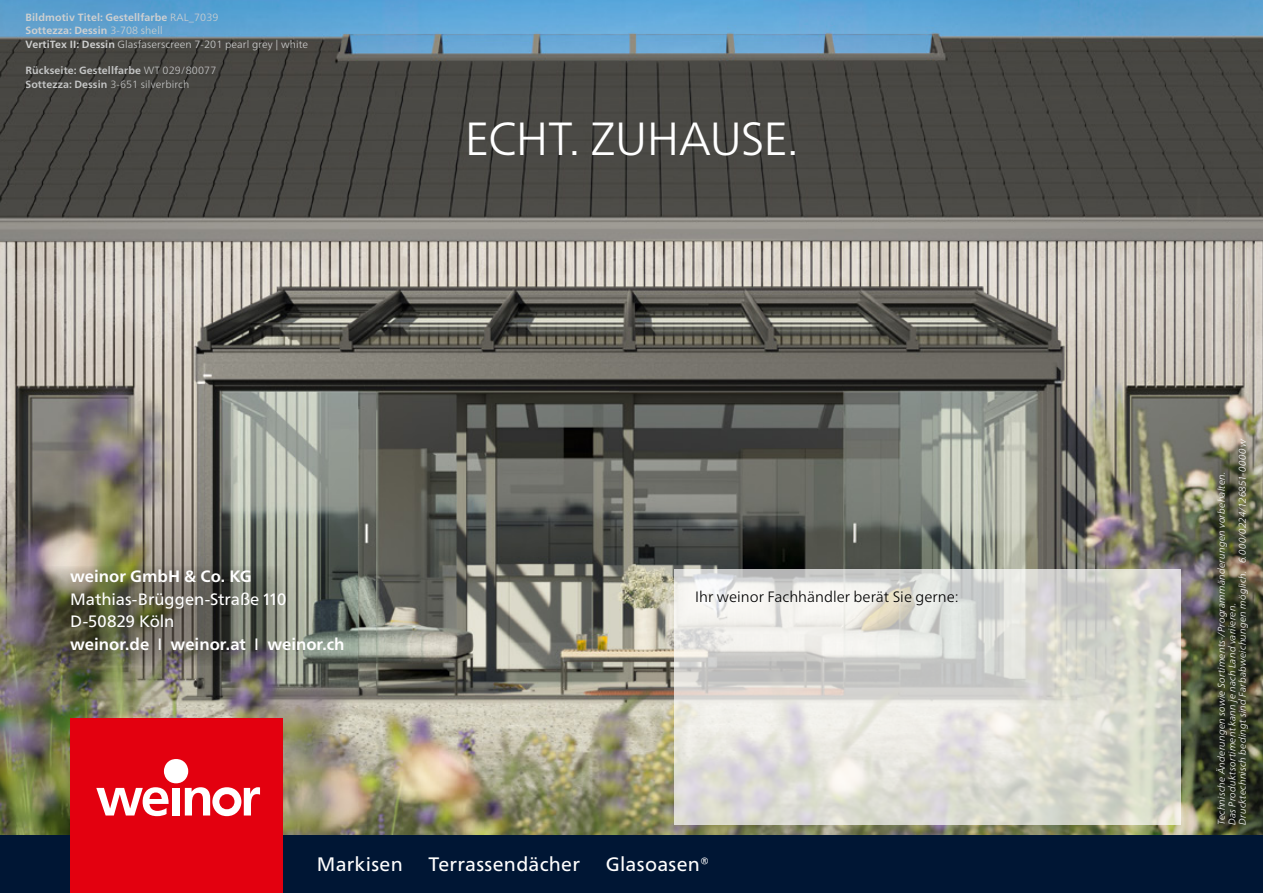
<style>
.page{position:relative;width:1263px;height:893px;background:#fff}
.page>*{position:absolute;margin:0;border:0;box-sizing:border-box;transform-origin:0 0}
.t1{font:300 46.5px "Frutiger Neue LTW1 G";letter-spacing:-.015em;color:#fff}
.t2{font:19.5px "Frutiger Neue LTW1 G";letter-spacing:.015em;color:#fff}
.t3{font:16.5px/22.5px "Frutiger Neue LTW1 G";color:#fff}
.t4{font:700 16.5px "Frutiger Neue LTW1 G";color:#fff}
.t5{font:300 15px "Frutiger Neue LTW1 G";color:#000}
.t6{font:700 10.5px/13.5px "Frutiger Neue LTW1 G";letter-spacing:.01em;color:#cfd0d0}
.t7{font:700 10.5px/13.5px "Frutiger Neue LTW1 G";letter-spacing:.01em;color:#c5c6c6}
.t8{font:italic 300 9.75px/10.6px "Frutiger Neue LTW1 G";letter-spacing:.02em;color:#fff}
.s1{font-weight:300}
.s2{font-weight:700}
</style>
<div class="page">
<img style="left:0;top:0;width:1263px;height:836px">
<svg style="left:674px;top:570px;width:506px;height:255px;background:#dcdcd6"></svg>
<div style="left:690px;top:583px;width:274px;height:29px;background:#fff;opacity:.75"></div>
<div style="left:12px;top:510px;width:384px;height:201px;background:#000;opacity:.75"></div>
<div style="left:1195px;top:420px;width:68px;height:426px;background:#000;opacity:.8"></div>
<div style="left:0;top:836px;width:1263px;height:57px;background:#001634"></div>
<div style="left:70px;top:719px;width:213px;height:174px;background:#e3000f"></div>
<svg style="left:96px;top:787px;width:73px;height:29px"></svg>
<div style="left:172px;top:788px;width:8px;height:27px;background:#fff"></div>
<div style="left:164px;top:759px;width:24px;height:24px;background:#fff;border-radius:50%"></div>
<svg style="left:185px;top:787px;width:75px;height:29px"></svg>
<p class="t6" style="left:26px;top:10px;width:284px">Bildmotiv Titel: Gestellfarbe <span class="s1">RAL_7039<br></span>Sottezza: Dessin <span class="s1">3-708 shell<br></span>VertiTex II: Dessin <span class="s1">Glasfaserscreen 7-201 pearl grey | white</span></p>
<p class="t7" style="left:26px;top:64px;width:192px">Rückseite: Gestellfarbe <span class="s1">WT 029/80077<br></span>Sottezza: Dessin <span class="s1">3-651 silverbirch</span></p>
<h1 class="t1" style="left:465px;top:111px;width:335px">ECHT. ZUHAUSE.</h1>
<h3 class="t4" style="left:70px;top:567px;width:183px">weinor GmbH &amp; Co. KG</h3>
<h3 class="t3" style="left:70px;top:588px;width:276px">Mathias-Brüggen-Straße 110<br>D-50829 Köln<br><span class="s2">weinor.de</span> I <span class="s2">weinor.at</span> I <span class="s2">weinor.ch</span></h3>
<h3 class="t5" style="left:695px;top:587px;width:265px">Ihr weinor Fachhändler berät Sie gerne:</h3>
<h2 class="t2" style="left:317px;top:852px;width:88px">Markisen</h2>
<h2 class="t2" style="left:429px;top:852px;width:153px">Terrassendächer</h2>
<h2 class="t2" style="left:606px;top:852px;width:105px">Glasoasen®</h2>
<p class="t8" style="left:1216px;top:825px;width:388px;rotate:-90deg">Technische Änderungen sowie Sortiments-/Programmänderungen vorbehalten.<br>Das Produktsortiment kann je nach Land variieren.<br>Drucktechnisch bedingt sind Farbabweichungen möglich. 6.000/0224/126851-0000 w</p>
</div>
